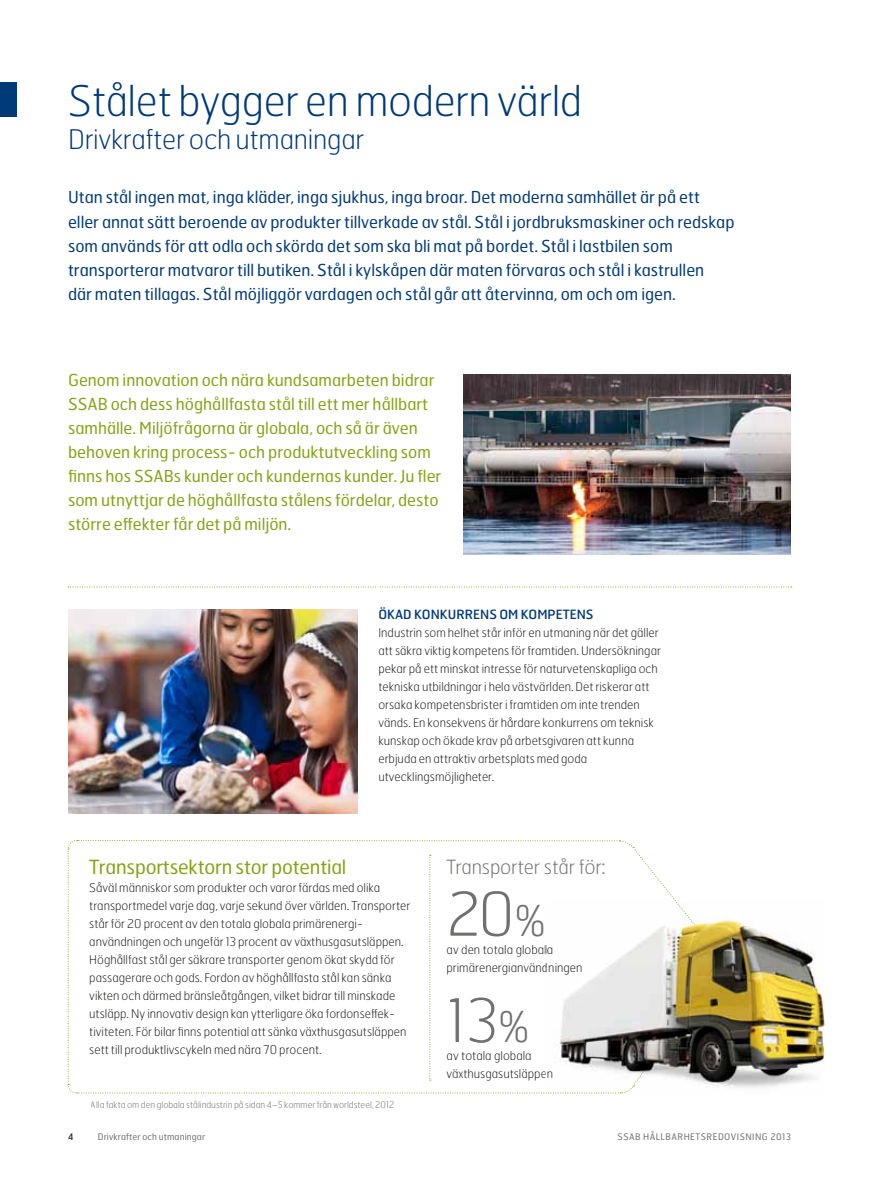
<style>
.page{position:relative;width:893px;height:1191px;background:#fff}
.page>*{position:absolute;margin:0;border:0;box-sizing:border-box;transform-origin:0 0}
.t1{font:100 60px "Hermes FB";color:#70706f}
.t2{font:100 42px "Hermes FB";letter-spacing:-.01em;color:#003a79}
.t3{font:100 27px "Hermes FB";letter-spacing:-.01em;color:#003a79}
.t4{font:19.5px "Hermes FB";letter-spacing:-.01em;color:#84a313}
.t5{font:100 19.5px "Hermes FB";letter-spacing:-.01em;color:#70706f}
.t6{font:16.5px/24px "Hermes FB";color:#003a79}
.t7{font:16.5px/24px "Hermes FB";color:#84a313}
.t8{font:12.75px "Hermes FB";color:#003a79}
.t9{font:100 12px/18px "Hermes FB";color:#1c1b1a}
.t10{font:100 9px "Hermes FB";color:#70706f}
.t11{font:9px "Hermes FB";letter-spacing:.05em;color:#70706f}
.t12{font:9px "Hermes FB";letter-spacing:.01em;color:#70706f}
.t13{font:9px "Hermes FB";color:#1c1b1a}
.s1{font-size:42px}
</style>
<div class="page">
<svg style="left:68px;top:586px;width:724px;height:1px"></svg>
<img style="left:68px;top:609px;width:289px;height:204px">
<img style="left:463px;top:374px;width:328px;height:180px">
<svg style="left:67px;top:840px;width:606px;height:253px"></svg>
<img style="left:545px;top:898px;width:279px;height:196px">
<div style="left:0;top:83px;width:17px;height:34px;background:#003a79"></div>
<h2 class="t2" style="left:68px;top:74px;width:516px">Stålet bygger en modern värld</h2>
<h3 class="t3" style="left:68px;top:122px;width:298px">Drivkrafter och utmaningar</h3>
<p class="t6" style="left:68px;top:185px;width:668px">Utan stål ingen mat, inga kläder, inga sjukhus, inga broar. Det moderna samhället är på ett eller annat sätt beroende av produkter tillverkade av stål. Stål i jordbruksmaskiner och redskap som används för att odla och skörda det som ska bli mat på bordet. Stål i lastbilen som transporterar matvaror till butiken. Stål i kylskåpen där maten förvaras och stål i kastrullen<br>där maten tillagas. Stål möjliggör vardagen och stål går att återvinna, om och om igen.</p>
<p class="t7" style="left:68px;top:368px;width:375px">Genom innovation och nära kundsamarbeten bidrar SSAB och dess höghållfasta stål till ett mer hållbart samhälle. Miljöfrågorna är globala, och så är även behoven kring process- och produktutveckling som finns hos SSABs kunder och kundernas kunder. Ju fler som utnyttjar de höghållfasta stålens fördelar, desto större effekter får det på miljön.</p>
<p class="t8" style="left:378px;top:606px;width:168px">ÖKAD KONKURRENS OM KOMPETE</p>
<p class="t8" style="left:577px;top:606px;width:17px">NS</p>
<p class="t9" style="left:378px;top:623px;width:284px">Industrin som helhet står inför en utmaning när det gäller att säkra viktig kompetens för framtiden. Undersökningar pekar på ett minskat intresse för naturvetenskapliga och tekniska utbildningar i hela västvärlden. Det riskerar att orsaka kompetensbrister i framtiden om inte trenden vänds. En konsekvens är hårdare konkurrens om teknisk kunskap och ökade krav på arbetsgivaren att kunna erbjuda en attraktiv arbetsplats med goda utvecklingsmöjligheter.</p>
<h3 class="t5" style="left:446px;top:855px;width:161px">Transporter står för:</h3>
<h3 class="t4" style="left:89px;top:854px;width:259px">Transportsektorn stor potential</h3>
<p class="t9" style="left:89px;top:878px;width:322px">Såväl människor som produkter och varor färdas med olika transportmedel varje dag, varje sekund över världen. Transporter står för 20 procent av den totala globala primärenergi&shy;användningen och ungefär 13 procent av växthusgasutsläppen.<br>Höghållfast stål ger säkrare transporter genom ökat skydd för passagerare och gods. Fordon av höghållfasta stål kan sänka vikten och därmed bränsleåtgången, vilket bidrar till minskade utsläpp. Ny innovativ design kan ytterligare öka fordonseffek&shy;tiviteten. För bilar finns potential att sänka växthusgasutsläppen sett till produktlivscykeln med nära 70 procent.</p>
<h1 class="t1" style="left:446px;top:876px;width:100px">20<span class="s1">%</span></h1>
<p class="t9" style="left:446px;top:940px;width:138px">av den totala globala primärenergianvändningen</p>
<h1 class="t1" style="left:446px;top:982px;width:84px">13<span class="s1">%</span></h1>
<p class="t9" style="left:446px;top:1046px;width:108px">av totala globala växthusgasutsläppen</p>
<p class="t10" style="left:91px;top:1099px;width:305px">Alla fakta om den globala stålindustrin på sidan 4–5 kommer från worldsteel, 2012</p>
<p class="t13" style="left:68px;top:1130px;width:7px">4</p>
<p class="t12" style="left:98px;top:1131px;width:109px">Drivkrafter och utmaningar</p>
<p class="t11" style="left:618px;top:1131px;width:7px">ssab</p>
<p class="t11" style="left:643px;top:1131px;width:13px">hållba</p>
<p class="t11" style="left:677px;top:1131px;width:115px">rhetsredovisning 2013</p>
</div>
